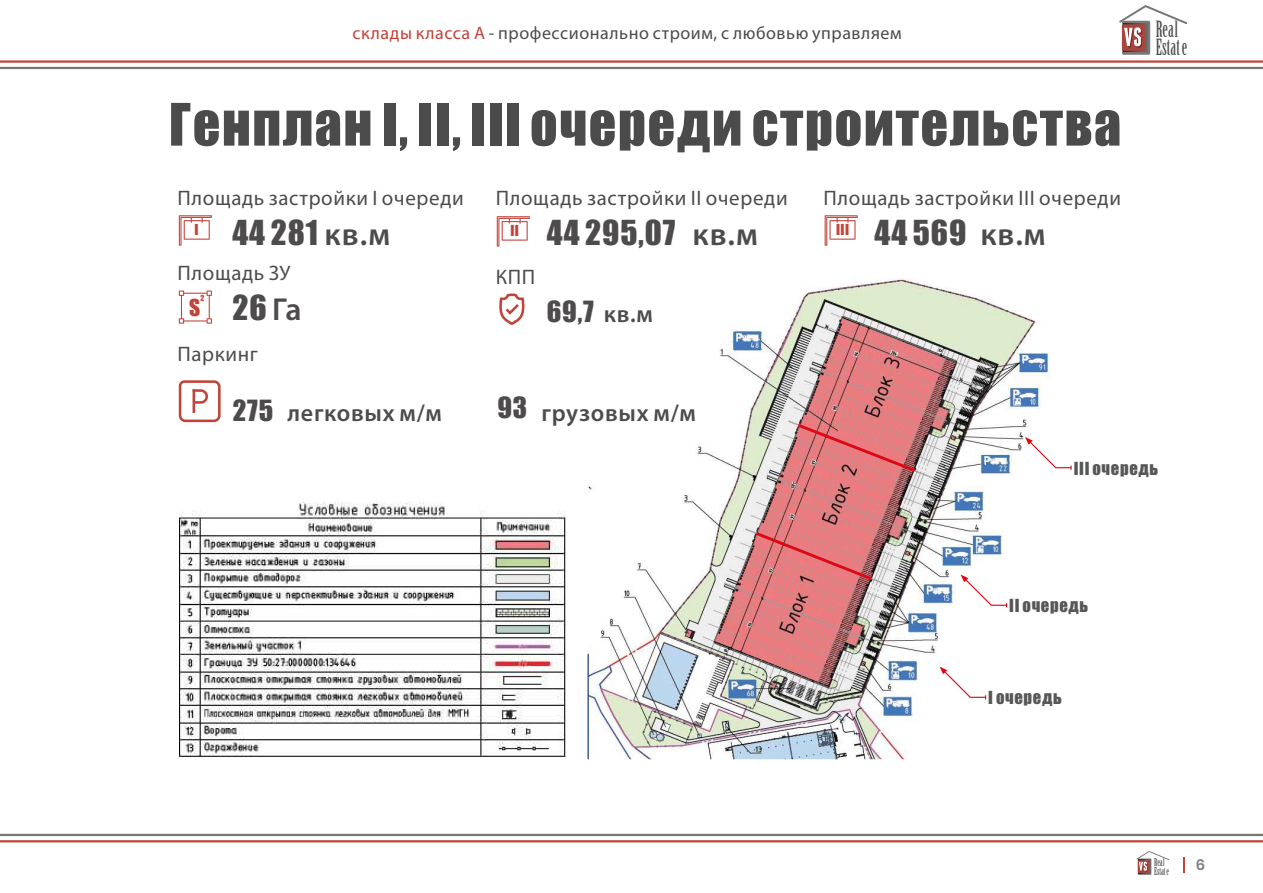
<style>
.page{position:relative;width:1263px;height:893px;background:#fff}
.page>*{position:absolute;margin:0;border:0;box-sizing:border-box;transform-origin:0 0}
.t1{font:54px "Impact";letter-spacing:.03em;color:#4c4b4b}
.t2{font:31.8px "Impact";letter-spacing:.03em;color:#4d4b4b}
.t3{font:27px "Impact";color:#4d4b4b}
.t4{font:600 24px "Myriad Pro";letter-spacing:.03em;color:#4d4b4b}
.t5{font:21.9px/17.5px "Birch Std";color:#4d4d4c;scale:.92 1}
.t6{font:21px "Myriad Pro";letter-spacing:.03em;color:#4d4b4b}
.t7{font:18px "Myriad Pro";letter-spacing:.03em;color:#4c4b4b}
.t8{font:16.65px "Impact";letter-spacing:.04em;color:#575757}
.t9{font:600 14.85px "Poppins";color:#808184}
.t10{font:13.95px "Impact";color:#c2433a}
.t11{font:10.5px "Birch Std";color:#4d4d4c;scale:.92 1}
.t12{font:7.8px "Impact";color:#c2433a}
.s1{color:#c24239}
.s2{font-family:"Myriad Pro";font-weight:600}
.s3{font-family:"Myriad Pro";font-weight:600;font-size:24px}
.s4{font-family:"Impact";font-weight:400;font-size:27px}
</style>
<div class="page">
<img style="left:587px;top:279px;width:464px;height:480px">
<img style="left:752px;top:530px;width:123px;height:52px">
<img style="left:794px;top:421px;width:124px;height:53px">
<svg style="left:927px;top:662px;width:60px;height:42px"></svg>
<svg style="left:960px;top:575px;width:48px;height:32px"></svg>
<svg style="left:1025px;top:437px;width:47px;height:33px"></svg>
<img style="left:180px;top:502px;width:386px;height:254px">
<svg style="left:178px;top:380px;width:43px;height:43px"></svg>
<svg style="left:499px;top:294px;width:26px;height:31px"></svg>
<svg style="left:179px;top:291px;width:33px;height:33px"></svg>
<svg style="left:825px;top:215px;width:33px;height:31px"></svg>
<svg style="left:179px;top:215px;width:33px;height:31px"></svg>
<svg style="left:497px;top:216px;width:33px;height:31px"></svg>
<hr style="left:0;top:60px;width:1263px;height:3px;background:#c2433a">
<hr style="left:0;top:67px;width:1263px;height:2px;background:#757676">
<svg style="left:1119px;top:5px;width:68px;height:50px"></svg>
<hr style="left:0;top:840px;width:1263px;height:2px;background:#c2433a">
<hr style="left:0;top:834px;width:1263px;height:2px;background:#757676">
<svg style="left:1183px;top:857px;width:2px;height:15px"></svg>
<svg style="left:1138px;top:858px;width:13px;height:17px"></svg>
<svg style="left:1136px;top:851px;width:33px;height:22px"></svg>
<p class="t7" style="left:353px;top:25px;width:551px"><span class="s1">склады класса А</span> - профессионально строим, с любовью управляем</p>
<p class="t5" style="left:1156px;top:23px;width:35px">Real<br>Estate</p>
<h1 class="t1" style="left:169px;top:103px;width:954px">Генплан I, II, III очереди строительства</h1>
<p class="t6" style="left:177px;top:189px;width:288px">Площадь застройки I очереди</p>
<p class="t10" style="left:195px;top:224px;width:6px">I</p>
<h2 class="t2" style="left:232px;top:219px;width:159px">44 281 <span class="s2">кв.м</span></h2>
<p class="t6" style="left:496px;top:189px;width:293px">Площадь застройки II очереди</p>
<p class="t10" style="left:510px;top:225px;width:10px">II</p>
<h2 class="t2" style="left:547px;top:220px;width:212px">44 295,07 <span class="s2">кв.м</span></h2>
<p class="t6" style="left:177px;top:265px;width:114px">Площадь ЗУ</p>
<p class="t12" style="left:201px;top:295px;width:5px">2</p>
<h2 class="t2" style="left:189px;top:295px;width:114px"><sup>S</sup> 26 <span class="s2">Га</span></h2>
<p class="t6" style="left:496px;top:268px;width:41px">КПП</p>
<p class="t3" style="left:547px;top:301px;width:108px">69,7 <span class="s3">кв.м</span></p>
<p class="t6" style="left:177px;top:345px;width:82px">Паркинг</p>
<p class="t4" style="left:233px;top:403px;width:210px"><span class="s4">275</span> легковых м/м</p>
<p class="t4" style="left:497px;top:403px;width:200px"><span class="s4">93</span> грузовых м/м</p>
<p class="t6" style="left:823px;top:189px;width:299px">Площадь застройки III очереди</p>
<p class="t10" style="left:836px;top:224px;width:14px">III</p>
<h2 class="t2" style="left:874px;top:219px;width:173px">44 569 <span class="s2">кв.м</span></h2>
<p class="t8" style="left:1074px;top:461px;width:86px">III очередь</p>
<p class="t8" style="left:1009px;top:599px;width:80px">II очередь</p>
<p class="t8" style="left:988px;top:691px;width:75px">I очередь</p>
<p class="t11" style="left:1154px;top:858px;width:13px">Real</p>
<p class="t9" style="left:1196px;top:854px;width:11px">6</p>
<p class="t11" style="left:1154px;top:867px;width:18px">Estate</p>
</div>
